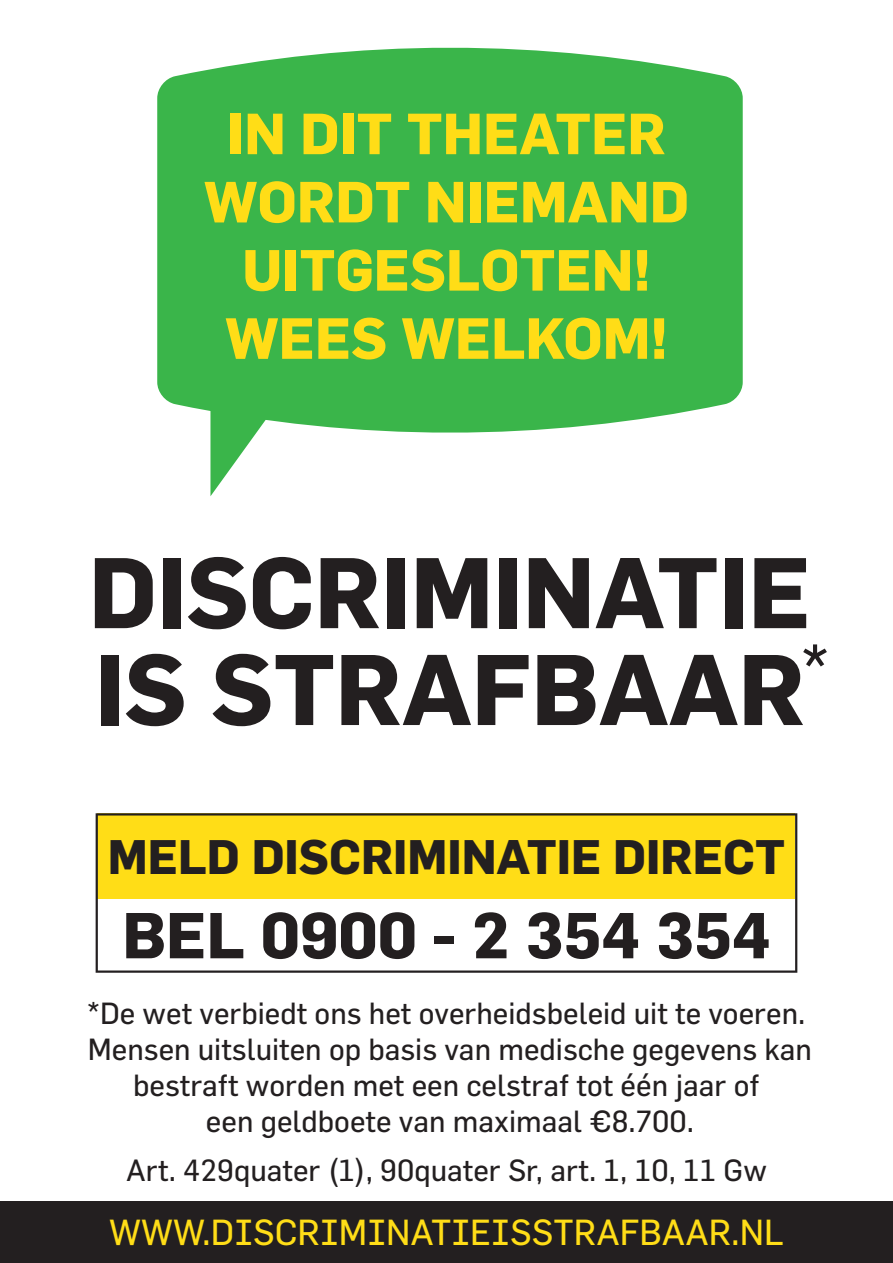
<style>
.page{position:relative;width:893px;height:1263px;background:#fff}
.page>*{position:absolute;margin:0;border:0;box-sizing:border-box;transform-origin:0 0}
.t1{font:700 98.25px/96.9px "Flama";color:#231f20}
.t2{font:67.5px "Flama";color:#231f20}
.t3{font:700 63.6px "Flama";color:#231f20}
.t4{font:700 56.85px/68.2px "Flama";color:#ffdd17;text-align:center}
.t5{font:700 47.55px "Flama";color:#231f20}
.t6{font:35.55px "Flama";color:#ffdd17}
.t7{font:30px/36px "Flama";color:#231f20;text-align:center}
</style>
<div class="page">
<div style="left:157px;top:47px;width:586px;height:386px;background:#3ab54a"></div>
<svg style="left:210px;top:404px;width:67px;height:92px"></svg>
<div style="left:0;top:1201px;width:893px;height:62px;background:#231f20"></div>
<svg style="left:96px;top:813px;width:701px;height:160px;fill:#ffdd17"></svg>
<h3 class="t4" style="left:204px;top:98px;width:487px">IN DIT THEATER<br>WORDT NIEMAND<br>UITGESLOTEN!<br>WEES WELKOM!</h3>
<h1 class="t1" style="left:89px;top:542px;width:724px">DISCRIMINATIE<br>IS STRAFBAAR</h1>
<h2 class="t2" style="left:801px;top:629px;width:30px">*</h2>
<h3 class="t5" style="left:108px;top:828px;width:679px">MELD DISCRIMINATIE DIRECT</h3>
<h3 class="t3" style="left:122px;top:897px;width:650px">BEL 0900 - 2 354 354</h3>
<p class="t7" style="left:87px;top:994px;width:726px">*De wet verbiedt ons het overheidsbeleid uit te voeren.<br>Mensen uitsluiten op basis van medische gegevens kan bestraft worden met een celstraf tot één jaar of<br>een geldboete van maximaal €8.700.</p>
<p class="t7" style="left:126px;top:1152px;width:642px">Art. 429quater (1), 90quater Sr, art. 1, 10, 11 Gw</p>
<p class="t6" style="left:109px;top:1210px;width:676px">WWW.DISCRIMINATIEISSTRAFBAAR.NL</p>
</div>
